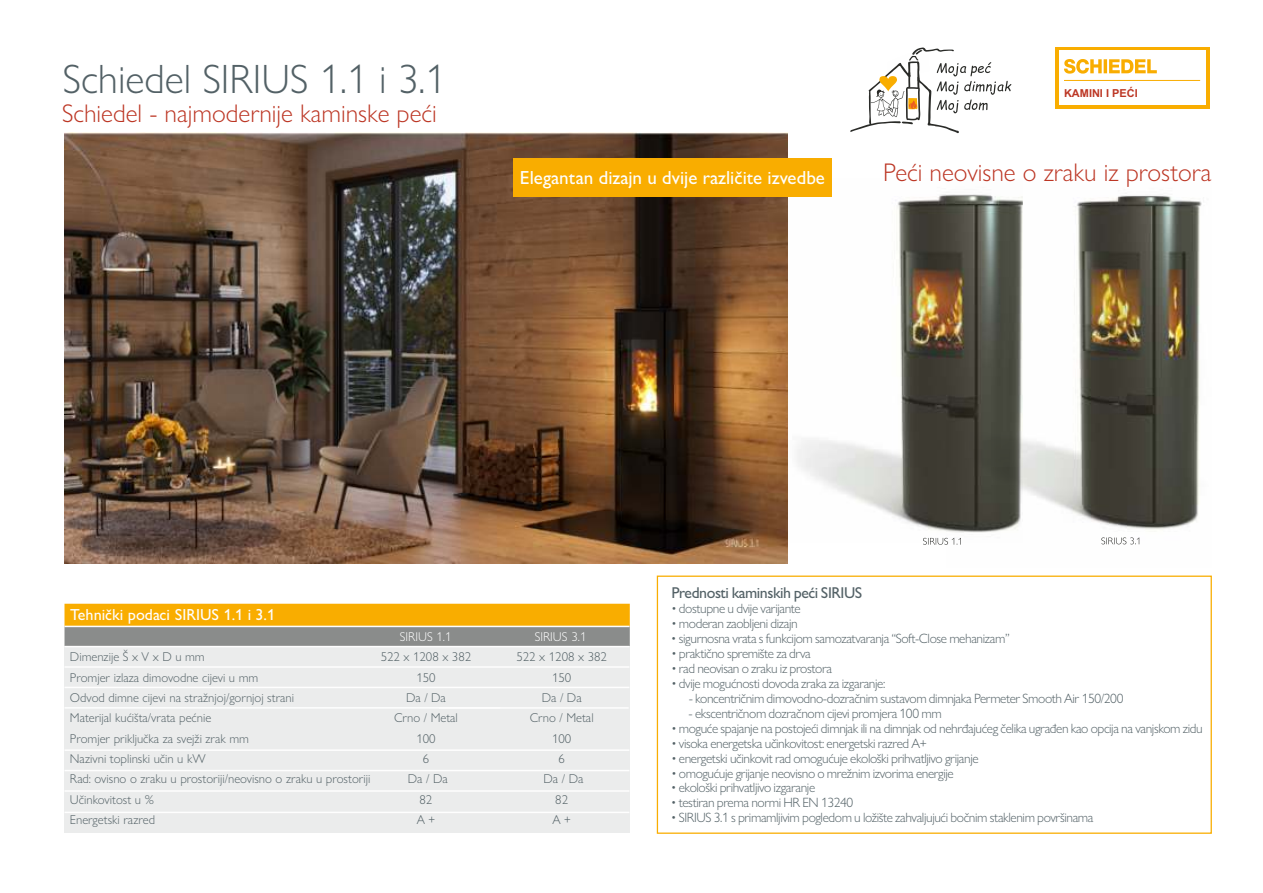
<style>
.page{position:relative;width:1263px;height:893px;background:#fff}
.page>*{position:absolute;margin:0;border:0;box-sizing:border-box;transform-origin:0 0}
.t1{font:300 41.1px "Gill Sans Nova";color:#536166}
.t2{font:300 25.65px "Gill Sans Nova";color:#bc3624}
.t3{font:19.05px "Gill Sans Nova";color:#fefefe}
.t4{font:16.05px "Gill Sans Nova";color:#fefefe}
.t5{font:15.75px "Gill Sans Nova";letter-spacing:-.03em;color:#536166}
.t6{font:300 13.5px "Gill Sans Nova";letter-spacing:-.03em;color:#536166}
.t7{font:300 12.75px/20.4px "Gill Sans Nova";color:#536166;text-align:center}
.t8{font:300 12.75px "Gill Sans Nova";color:#fefefe}
.t9{font:700 10.95px "Arial";color:#bc3624}
</style>
<div class="page">
<svg style="left:1055px;top:47px;width:154px;height:62px;background:#f9b71f"></svg>
<div style="left:1058px;top:51px;width:147px;height:54px;background:#fff"></div>
<svg style="left:1064px;top:59px;width:93px;height:15px"></svg>
<hr style="left:1064px;top:80px;width:136px;height:1px;background:#f9ad00">
<div style="left:657px;top:576px;width:555px;height:258px;border:1px solid #f9ad00"></div>
<img style="left:1023px;top:195px;width:179px;height:350px">
<img style="left:788px;top:194px;width:235px;height:344px">
<svg style="left:1101px;top:537px;width:38px;height:7px"></svg>
<svg style="left:923px;top:538px;width:38px;height:7px"></svg>
<img style="left:64px;top:133px;width:724px;height:431px">
<div style="left:513px;top:158px;width:319px;height:38px;background:#f9ad00"></div>
<svg style="left:850px;top:48px;width:161px;height:85px"></svg>
<svg style="left:64px;top:604px;width:566px;height:43px;background:#c69f43"></svg>
<div style="left:578px;top:708px;width:52px;height:20px;background:#ebecec"></div>
<div style="left:578px;top:791px;width:52px;height:20px;background:#ebecec"></div>
<div style="left:578px;top:812px;width:52px;height:20px;background:#ebecec"></div>
<div style="left:387px;top:708px;width:201px;height:20px;background:#ebecec"></div>
<div style="left:387px;top:791px;width:201px;height:20px;background:#ebecec"></div>
<div style="left:387px;top:812px;width:201px;height:20px;background:#ebecec"></div>
<div style="left:64px;top:708px;width:323px;height:20px;background:#ebecec"></div>
<div style="left:64px;top:791px;width:323px;height:20px;background:#ebecec"></div>
<div style="left:64px;top:812px;width:323px;height:20px;background:#ebecec"></div>
<div style="left:578px;top:687px;width:52px;height:21px;background:#ebecec"></div>
<div style="left:578px;top:770px;width:52px;height:21px;background:#ebecec"></div>
<div style="left:387px;top:687px;width:201px;height:21px;background:#ebecec"></div>
<div style="left:387px;top:770px;width:201px;height:21px;background:#ebecec"></div>
<div style="left:64px;top:687px;width:323px;height:21px;background:#ebecec"></div>
<div style="left:64px;top:770px;width:323px;height:21px;background:#ebecec"></div>
<div style="left:578px;top:667px;width:52px;height:20px;background:#ebecec"></div>
<div style="left:578px;top:750px;width:52px;height:20px;background:#ebecec"></div>
<div style="left:387px;top:667px;width:201px;height:20px;background:#ebecec"></div>
<div style="left:387px;top:750px;width:201px;height:20px;background:#ebecec"></div>
<div style="left:64px;top:667px;width:323px;height:20px;background:#ebecec"></div>
<div style="left:64px;top:750px;width:323px;height:20px;background:#ebecec"></div>
<div style="left:578px;top:647px;width:52px;height:20px;background:#ebecec"></div>
<div style="left:578px;top:730px;width:52px;height:20px;background:#ebecec"></div>
<div style="left:387px;top:647px;width:201px;height:20px;background:#ebecec"></div>
<div style="left:387px;top:730px;width:201px;height:20px;background:#ebecec"></div>
<div style="left:64px;top:647px;width:323px;height:20px;background:#ebecec"></div>
<div style="left:64px;top:730px;width:323px;height:20px;background:#ebecec"></div>
<hr style="left:65px;top:666px;width:564px;height:2px;background:#fefefe">
<hr style="left:65px;top:749px;width:564px;height:2px;background:#fefefe">
<hr style="left:65px;top:687px;width:564px;height:1px;background:#fefefe">
<hr style="left:65px;top:770px;width:564px;height:1px;background:#fefefe">
<hr style="left:65px;top:707px;width:435px;height:2px;background:#fefefe">
<hr style="left:65px;top:790px;width:564px;height:2px;background:#fefefe">
<hr style="left:65px;top:626px;width:564px;height:1px;background:#fefefe">
<hr style="left:65px;top:812px;width:564px;height:1px;background:#fefefe">
<hr style="left:65px;top:646px;width:564px;height:1px;background:#fefefe">
<hr style="left:439px;top:707px;width:190px;height:2px;background:#fefefe">
<h1 class="t1" style="left:63px;top:64px;width:385px">Schiedel SIRIUS 1.1 i 3.1</h1>
<h2 class="t2" style="left:62px;top:104px;width:376px">Schiedel - najmodernije kaminske peći</h2>
<h3 class="t3" style="left:520px;top:171px;width:307px">Elegantan dizajn u dvije različite izvedbe</h3>
<p class="t9" style="left:1064px;top:89px;width:75px">KAMINI I PEĆI</p>
<h2 class="t2" style="left:883px;top:164px;width:330px">Peći neovisne o zraku iz prostora</h2>
<p class="t5" style="left:671px;top:587px;width:193px">Prednosti kaminskih peći SIRIUS</p>
<p class="t4" style="left:70px;top:609px;width:206px">Tehnički podaci SIRIUS 1.1 i 3.1</p>
<p class="t8" style="left:400px;top:632px;width:53px">SIRIUS 1.1</p>
<p class="t8" style="left:535px;top:632px;width:53px">SIRIUS 3.1</p>
<p class="t6" style="left:671px;top:604px;width:131px">• dostupne u dvije varijante</p>
<p class="t6" style="left:671px;top:619px;width:128px">• moderan zaobljeni dizajn</p>
<p class="t6" style="left:671px;top:634px;width:340px">• sigurnosna vrata s funkcijom samozatvaranja “Soft-Close mehanizam”</p>
<p class="t7" style="left:70px;top:648px;width:302px;text-align:left">Dimenzije Š x V x D u mm<br>Promjer izlaza dimovodne cijevi u mm<br>Odvod dimne cijevi na stražnjoj/gornjoj strani<br>Materijal kućišta/vrata pećnie<br>Promjer priključka za svejži zrak mm<br>Nazivni toplinski učin u kW<br>Rad: ovisno o zraku u prostoriji/neovisno o zraku u prostoriji Učinkovitost u %<br>Energetski razred</p>
<p class="t7" style="left:381px;top:648px;width:92px">522 x 1208 x 382<br>150<br>Da / Da<br>Crno / Metal<br>100<br>6<br>Da / Da<br>82<br>A +</p>
<p class="t7" style="left:516px;top:648px;width:92px">522 x 1208 x 382<br>150<br>Da / Da<br>Crno / Metal<br>100<br>6<br>Da / Da<br>82<br>A +</p>
<p class="t6" style="left:671px;top:649px;width:141px">• praktično spremište za drva</p>
<p class="t6" style="left:671px;top:664px;width:162px">• rad neovisan o zraku iz prostora</p>
<p class="t6" style="left:689px;top:694px;width:436px">- koncentričnim dimovodno-dozračnim sustavom dimnjaka Permeter Smooth Air 150/200</p>
<p class="t6" style="left:671px;top:679px;width:215px">• dvije mogućnosti dovoda zraka za izgaranje:</p>
<p class="t6" style="left:689px;top:708px;width:255px">- ekscentričnom dozračnom cijevi promjera 100 mm</p>
<p class="t6" style="left:671px;top:753px;width:309px">• energetski učinkovit rad omogućuje ekološki prihvatljivo grijanje</p>
<p class="t6" style="left:671px;top:783px;width:145px">• ekološki prihvatljivo izgaranje</p>
<p class="t6" style="left:671px;top:723px;width:533px">• moguće spajanje na postojeći dimnjak ili na dimnjak od nehrđajućeg čelika ugrađen kao opcija na vanjskom zidu</p>
<p class="t6" style="left:671px;top:768px;width:284px">• omogućuje grijanje neovisno o mrežnim izvorima energije</p>
<p class="t6" style="left:671px;top:738px;width:257px">• visoka energetska učinkovitost: energetski razred A+</p>
<p class="t6" style="left:671px;top:798px;width:184px">• testiran prema normi HR EN 13240</p>
<p class="t6" style="left:671px;top:813px;width:424px">• SIRIUS 3.1 s primamljivim pogledom u ložište zahvaljujući bočnim staklenim površinama</p>
</div>
